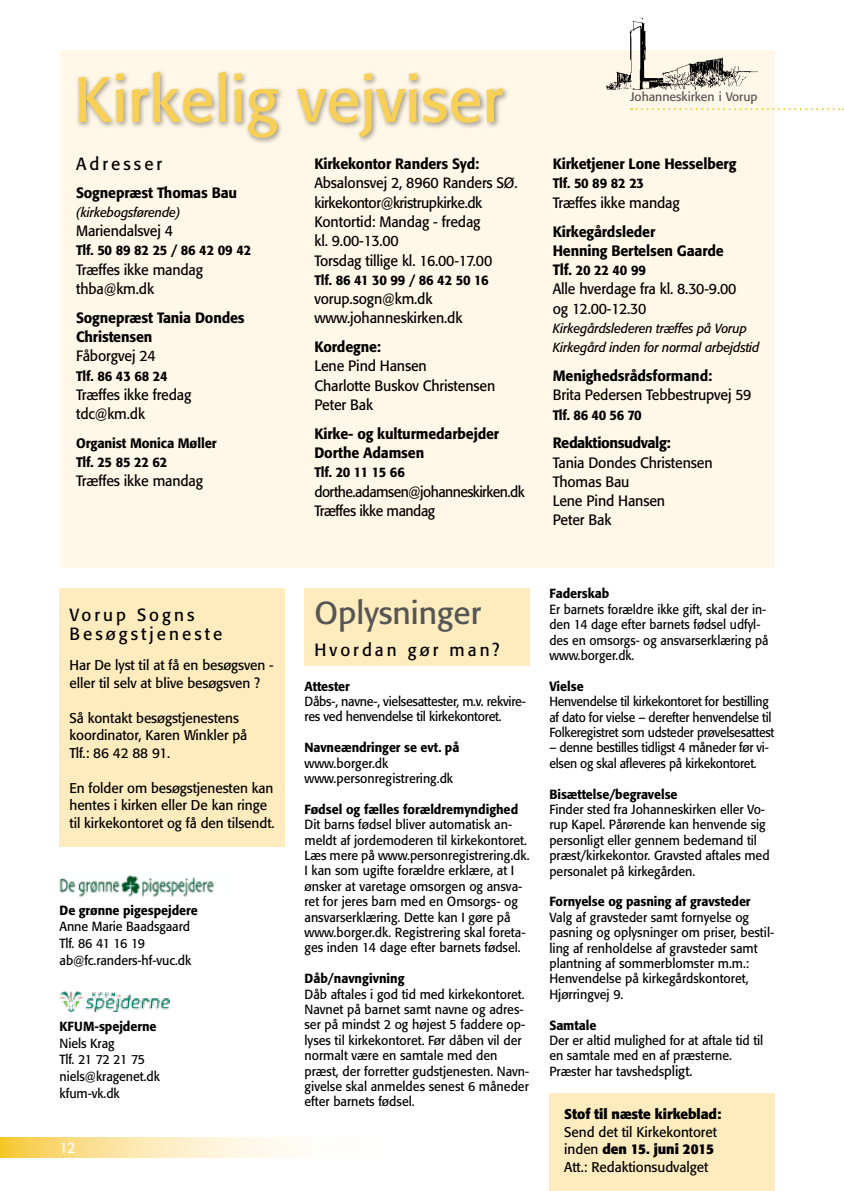
<style>
.page{position:relative;width:844px;height:1191px;background:#fff}
.page>*{position:absolute;margin:0;border:0;box-sizing:border-box;transform-origin:0 0}
.t1{font:63px "Formata";color:#f8d056}
.t2{font:31.5px "Formata";color:#555}
.t3{font:17.5px/19.8px "Formata";letter-spacing:.18em;color:#000}
.t4{font:14.88px/19.2px "Formata";letter-spacing:-.01em;color:#000;scale:.95 1}
.t5{font:500 14.88px/19.2px "Formata";letter-spacing:-.01em;color:#000;scale:.95 1}
.t6{font:14.88px/19.2px "Formata";letter-spacing:-.04em;color:#000;scale:.94 1}
.t7{font:500 14.88px "Formata";letter-spacing:-.03em;color:#000}
.t8{font:14.88px "Formata";color:#fff}
.t9{font:14px/17.5px "Formata";letter-spacing:-.005em;color:#000}
.t10{font:700 14px "Formata";letter-spacing:-.005em;color:#000}
.t11{font:500 13.65px/19.2px "Formata";letter-spacing:-.01em;color:#000;scale:.95 1}
.t12{font:500 13.65px "Formata";letter-spacing:-.03em;color:#000;scale:.95 1}
.t13{font:13.12px/15.4px "Formata";color:#000;scale:.95 1}
.t14{font:13.12px/15.4px "Formata";letter-spacing:-.02em;color:#000;scale:.93 1}
.t15{font:500 13.12px "Formata";letter-spacing:-.005em;color:#000;scale:.95 1}
.t16{font:13.12px/15.4px "Formata";color:#000;scale:.93 1}
.t17{font:italic 13.12px/19.2px "Formata";letter-spacing:-.01em;color:#000;scale:.95 1}
.t18{font:13.12px/15.4px "Formata";letter-spacing:-.02em;color:#000;scale:.95 1}
.t19{font:12.25px "Formata";color:#555}
.s1{font-size:14.88px}
.s2{font-size:14px}
.s3{font-weight:700}
</style>
<div class="page">
<div style="left:60px;top:50px;width:714px;height:517px;background:#fff8e8"></div>
<svg style="left:0;top:1137px;width:295px;height:20px"></svg>
<div style="left:75px;top:69px;width:435px;height:76px;background:#000;opacity:.4"></div>
<div style="left:549px;top:1093px;width:225px;height:98px;background:#feecbe"></div>
<div style="left:60px;top:588px;width:224px;height:258px;background:#feecbe"></div>
<div style="left:304px;top:588px;width:225px;height:78px;background:#feecbe"></div>
<img style="left:59px;top:875px;width:155px;height:22px">
<img style="left:60px;top:991px;width:109px;height:21px">
<img style="left:606px;top:18px;width:151px;height:71px">
<svg style="left:631px;top:108px;width:212px;height:2px"></svg>
<h1 class="t1" style="left:74px;top:61px;width:431px">Kirkelig vejviser</h1>
<h3 class="t3" style="left:76px;top:153px;width:88px">Adresser</h3>
<p class="t5" style="left:76px;top:183px;width:171px">Sognepræst Thomas Bau</p>
<p class="t17" style="left:76px;top:203px;width:111px">(kirkebogsførende)</p>
<p class="t4" style="left:76px;top:221px;width:104px">Mariendalsvej 4</p>
<p class="t11" style="left:76px;top:241px;width:186px">Tlf. 50 89 82 25 / 86 42 09 42</p>
<p class="t4" style="left:76px;top:260px;width:135px">Træffes ikke mandag thba@km.dk</p>
<p class="t5" style="left:76px;top:308px;width:179px">Sognepræst Tania Dondes<br>Christensen</p>
<p class="t4" style="left:76px;top:346px;width:85px">Fåborgvej 24</p>
<p class="t11" style="left:76px;top:366px;width:98px">Tlf. 86 43 68 24</p>
<p class="t4" style="left:76px;top:385px;width:123px">Træffes ikke fredag tdc@km.dk</p>
<p class="t11" style="left:76px;top:433px;width:149px">Organist Monica Møller<br>Tlf. 25 85 22 62</p>
<p class="t4" style="left:76px;top:471px;width:135px">Træffes ikke mandag</p>
<p class="t5" style="left:314px;top:154px;width:175px">Kirkekontor Randers Syd:</p>
<p class="t4" style="left:314px;top:174px;width:215px">Absalonsvej 2, 8960 Randers SØ. kirkekontor@kristrupkirke.dk<br>Kontortid: Mandag - fredag<br>kl. 9.00-13.00<br>Torsdag tillige kl. 16.00-17.00</p>
<p class="t11" style="left:314px;top:270px;width:185px">Tlf. 86 41 30 99 / 86 42 50 16</p>
<p class="t4" style="left:314px;top:289px;width:157px">vorup.sogn@km.dk www.johanneskirken.dk</p>
<p class="t5" style="left:314px;top:337px;width:72px">Kordegne:</p>
<p class="t4" style="left:314px;top:356px;width:192px">Lene Pind Hansen<br>Charlotte Buskov Christensen<br>Peter Bak</p>
<p class="t5" style="left:314px;top:424px;width:196px">Kirke- og kulturmedarbejder<br>Dorthe Adamsen</p>
<p class="t12" style="left:314px;top:464px;width:97px">Tlf. 20 11 15 66</p>
<p class="t6" style="left:314px;top:482px;width:225px">dorthe.adamsen@johanneskirken.dk<br>Træffes ikke mandag</p>
<p class="t19" style="left:630px;top:89px;width:129px">Johanneskirken i Vorup</p>
<p class="t5" style="left:552px;top:154px;width:195px">Kirketjener Lone Hesselberg</p>
<p class="t11" style="left:552px;top:174px;width:98px">Tlf. 50 89 82 23</p>
<p class="t4" style="left:552px;top:193px;width:135px">Træffes ikke mandag</p>
<p class="t5" style="left:552px;top:222px;width:182px">Kirkegårdsleder<br>Henning Bertelsen Gaarde</p>
<p class="t11" style="left:552px;top:261px;width:100px"><span class="s1">Tlf.</span> 20 22 40 99</p>
<p class="t4" style="left:552px;top:279px;width:195px">Alle hverdage fra kl. 8.30-9.00 og 12.00-12.30</p>
<p class="t17" style="left:552px;top:319px;width:219px">Kirkegårdslederen træffes på Vorup<br>Kirkegård inden for normal arbejdstid</p>
<p class="t5" style="left:552px;top:366px;width:169px">Menighedsrådsformand:</p>
<p class="t4" style="left:552px;top:385px;width:211px">Brita Pedersen Tebbestrupvej 59</p>
<p class="t12" style="left:552px;top:406px;width:95px">Tlf. 86 40 56 70</p>
<p class="t7" style="left:552px;top:434px;width:119px">Redaktionsudvalg:</p>
<p class="t4" style="left:552px;top:453px;width:170px">Tania Dondes Christensen<br>Thomas Bau<br>Lene Pind Hansen<br>Peter Bak</p>
<h3 class="t3" style="left:69px;top:604px;width:154px">Vorup Sogns<br>Besøgstjeneste</h3>
<p class="t9" style="left:69px;top:656px;width:206px">Har De lyst til at få en besøgsven - eller til selv at blive besøgsven ?</p>
<p class="t9" style="left:69px;top:709px;width:179px">Så kontakt besøgstjenestens koordinator, Karen Winkler på<br>Tlf.: 86 42 88 91.</p>
<p class="t9" style="left:69px;top:779px;width:206px">En folder om besøgstjenesten kan hentes i kirken eller De kan ringe til kirkekontoret og få den tilsendt.</p>
<p class="t15" style="left:60px;top:902px;width:147px">De grønne pigespejdere</p>
<p class="t13" style="left:60px;top:918px;width:140px;line-height:16.6px">Anne Marie Baadsgaard<br>Tlf. 86 41 16 19 ab@fc.randers-hf-vuc.dk</p>
<p class="t15" style="left:60px;top:1018px;width:103px">KFUM-spejderne</p>
<p class="t13" style="left:60px;top:1034px;width:107px;line-height:16.6px">Niels Krag<br>Tlf. 21 72 21 75 niels@kragenet.dk kfum-vk.dk</p>
<p class="t8" style="left:60px;top:1138px;width:18px">12</p>
<h2 class="t2" style="left:314px;top:594px;width:168px">Oplysninger</h2>
<h3 class="t3" style="left:314px;top:639px;width:187px">Hvordan gør man?</h3>
<p class="t15" style="left:304px;top:678px;width:49px">Attester</p>
<p class="t18" style="left:304px;top:693px;width:234px">Dåbs-, navne-, vielsesattester, m.v. rekvire&shy;res ved henvendelse til kirkekontoret.</p>
<p class="t15" style="left:304px;top:739px;width:164px">Navneændringer se evt. på</p>
<p class="t13" style="left:304px;top:755px;width:158px">www.borger.dk www.personregistrering.dk</p>
<p class="t15" style="left:304px;top:801px;width:226px">Fødsel og fælles forældremyndighed</p>
<p class="t13" style="left:304px;top:817px;width:238px">Dit barns fødsel bliver automatisk an&shy;meldt af jordemoderen til kirkekontoret.<br>Læs mere på www.personregistrering.dk.<br>I kan som ugifte forældre erklære, at I ønsker at varetage omsorgen og ansva&shy;ret for jeres barn med en Omsorgs- og ansvarserklæring. Dette kan I gøre på www.borger.dk. Registrering skal foreta&shy;ges inden 14 dage efter barnets fødsel.</p>
<p class="t15" style="left:304px;top:970px;width:107px">Dåb/navngivning</p>
<p class="t13" style="left:304px;top:986px;width:238px">Dåb aftales i god tid med kirkekontoret.<br>Navnet på barnet samt navne og adres&shy;ser på mindst 2 og højest 5 faddere op&shy;lyses til kirkekontoret. Før dåben vil der normalt være en samtale med den præst, der forretter gudstjenesten. Navn&shy;givelse skal anmeldes senest 6 måneder efter barnets fødsel.</p>
<p class="t15" style="left:549px;top:585px;width:65px">Faderskab</p>
<p class="t16" style="left:549px;top:601px;width:237px">Er barnets forældre ikke gift, skal der in&shy;den 14 dage efter barnets fødsel udfyl&shy;des en omsorgs- og ansvarserklæring på www.borger.dk.</p>
<p class="t15" style="left:549px;top:678px;width:38px">Vielse</p>
<p class="t14" style="left:549px;top:694px;width:243px">Henvendelse til kirkekontoret for bestilling af dato for vielse – derefter henvendelse til<br>Folkeregistret som udsteder prøvelsesattest</p>
<p class="t14" style="left:549px;top:740px;width:237px">– denne bestilles tidligst 4 måneder før vi&shy;elsen og skal afleveres på kirkekontoret.</p>
<p class="t15" style="left:549px;top:786px;width:136px">Bisættelse/begravelse</p>
<p class="t13" style="left:549px;top:801px;width:233px">Finder sted fra Johanneskirken eller Vo&shy;rup Kapel. Pårørende kan henvende sig personligt eller gennem bedemand til præst/kirkekontor. Gravsted aftales med personalet på kirkegården.</p>
<p class="t15" style="left:549px;top:893px;width:213px">Fornyelse og pasning af gravsteder</p>
<p class="t13" style="left:549px;top:909px;width:238px">Valg af gravsteder samt fornyelse og pasning og oplysninger om priser, bestil&shy;ling af renholdelse af gravsteder samt plantning af sommerblomster m.m.:<br>Henvendelse på kirkegårdskontoret, Hjørringvej 9.</p>
<p class="t15" style="left:549px;top:1017px;width:51px">Samtale</p>
<p class="t13" style="left:549px;top:1032px;width:227px">Der er altid mulighed for at aftale tid til en samtale med en af præsterne.<br>Præster har tavsheds<span class="s2">pligt.</span></p>
<p class="t10" style="left:564px;top:1105px;width:158px">Stof til næste kirkeblad:</p>
<p class="t9" style="left:564px;top:1123px;width:154px">Send det til Kirkekontoret inden <span class="s3">den 15. juni 2015<br></span>Att.: Redaktionsudvalget</p>
</div>
